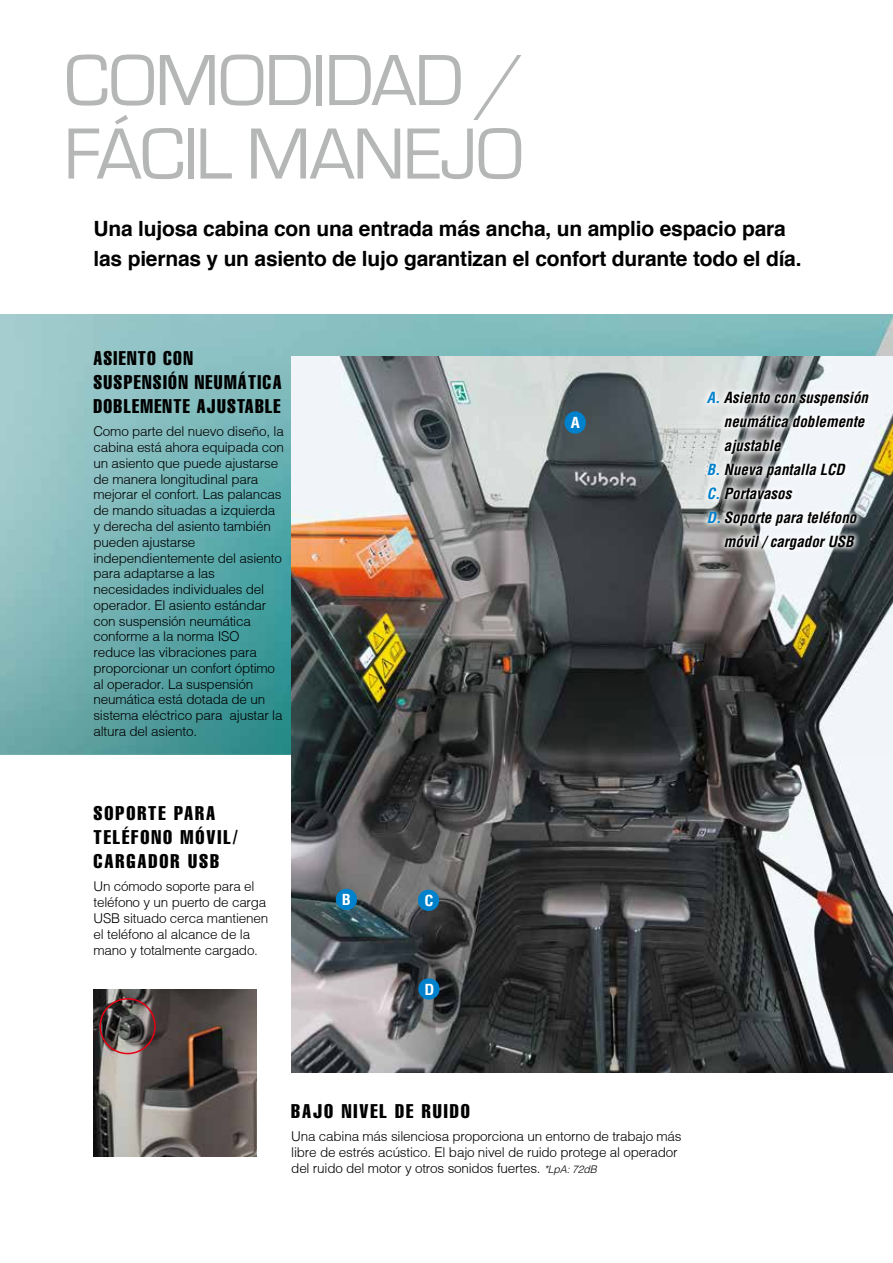
<style>
.page{position:relative;width:893px;height:1263px;background:#fff}
.page>*{position:absolute;margin:0;border:0;box-sizing:border-box;transform-origin:0 0}
.t1{font:75px/73.5px "Eurostile";letter-spacing:-.03em;color:#b5b6b6}
.t2{font:700 21px/30px "Helvetica";letter-spacing:-.01em;color:#000}
.t3{font:extra-condensed 19.5px/24px "Helvetica";letter-spacing:.1em;color:#000}
.t4{font:extra-condensed 19.5px/24px "Helvetica";letter-spacing:.07em;color:#000}
.t5{font:italic 700 condensed 15px "Helvetica CE";color:#000}
.t6{font:700 condensed 14.85px "Helvetica CE";color:#fff;scale:1.1 1}
.t7{font:300 13.5px/15.8px "Helvetica";letter-spacing:-.015em;color:#000}
.s1{color:#0081cc}
.s2{font-style:italic;font-size:10.5px}
</style>
<div class="page">
<img style="left:0;top:315px;width:893px;height:439px">
<img style="left:291px;top:357px;width:602px;height:715px">
<div style="left:336px;top:889px;width:21px;height:21px;background:#0081cc;border-radius:50%"></div>
<div style="left:418px;top:890px;width:21px;height:21px;background:#0081cc;border-radius:50%"></div>
<div style="left:418px;top:978px;width:22px;height:21px;background:#0081cc;border-radius:50%"></div>
<svg style="left:701px;top:385px;width:174px;height:171px"></svg>
<img style="left:94px;top:989px;width:163px;height:168px">
<div style="left:99px;top:998px;width:57px;height:56px;border:2px solid #e60013;border-radius:50%"></div>
<div style="left:565px;top:411px;width:21px;height:23px;background:#0081cc;border-radius:50%"></div>
<h1 class="t1" style="left:64px;top:40px;width:464px">COMODIDAD /<br>FÁCIL MANEJO</h1>
<h2 class="t2" style="left:94px;top:213px;width:709px">Una lujosa cabina con una entrada más ancha, un amplio espacio para las piernas y un asiento de lujo garantizan el confort durante todo el día.</h2>
<h3 class="t4" style="left:93px;top:346px;width:190px">ASIENTO CON<br>SUSPENSIÓN NEUMÁTICA<br>DOBLEMENTE AJUSTABLE</h3>
<p class="t7" style="left:93px;top:424px;width:192px">Como parte del nuevo diseño, la cabina está ahora equipada con un asiento que puede ajustarse de manera longitudinal para mejorar el confort. Las palancas de mando situadas a izquierda y derecha del asiento también pueden ajustarse independientemente del asiento para adaptarse a las necesidades individuales del operador. El asiento estándar con suspensión neumática conforme a la norma ISO reduce las vibraciones para proporcionar un confort óptimo al operador. La suspensión neumática está dotada de un sistema eléctrico para ajustar la altura del asiento.</p>
<h3 class="t3" style="left:94px;top:801px;width:146px">SOPORTE PARA<br>TELÉFONO MÓVIL/<br>CARGADOR USB</h3>
<p class="t7" style="left:94px;top:879px;width:176px">Un cómodo soporte para el teléfono y un puerto de carga<br>USB situado cerca mantienen el teléfono al alcance de la mano y totalmente cargado.</p>
<p class="t6" style="left:342px;top:890px;width:10px">B</p>
<p class="t6" style="left:424px;top:892px;width:10px">C</p>
<p class="t6" style="left:424px;top:980px;width:11px">D</p>
<p class="t6" style="left:571px;top:413px;width:10px">A</p>
<p class="t5" style="left:707px;top:388px;width:163px"><span class="s1">A.</span> Asiento con suspensión</p>
<p class="t5" style="left:724px;top:412px;width:142px">neumática doblemente</p>
<p class="t5" style="left:724px;top:436px;width:58px">ajustable</p>
<p class="t5" style="left:707px;top:460px;width:139px"><span class="s1">B.</span> Nueva pantalla LCD</p>
<p class="t5" style="left:707px;top:484px;width:86px"><span class="s1">C.</span> Portavasos</p>
<p class="t5" style="left:707px;top:508px;width:151px"><span class="s1">D.</span> Soporte para teléfono</p>
<p class="t5" style="left:724px;top:532px;width:131px">móvil / cargador USB</p>
<h3 class="t3" style="left:291px;top:1099px;width:180px">BAJO NIVEL DE RUIDO</h3>
<p class="t7" style="left:291px;top:1128px;width:392px">Una cabina más silenciosa proporciona un entorno de trabajo más libre de estrés acústico. El bajo nivel de ruido protege al operador del ruido del motor y otros sonidos fuertes. <span class="s2">*LpA: 72dB</span></p>
</div>
